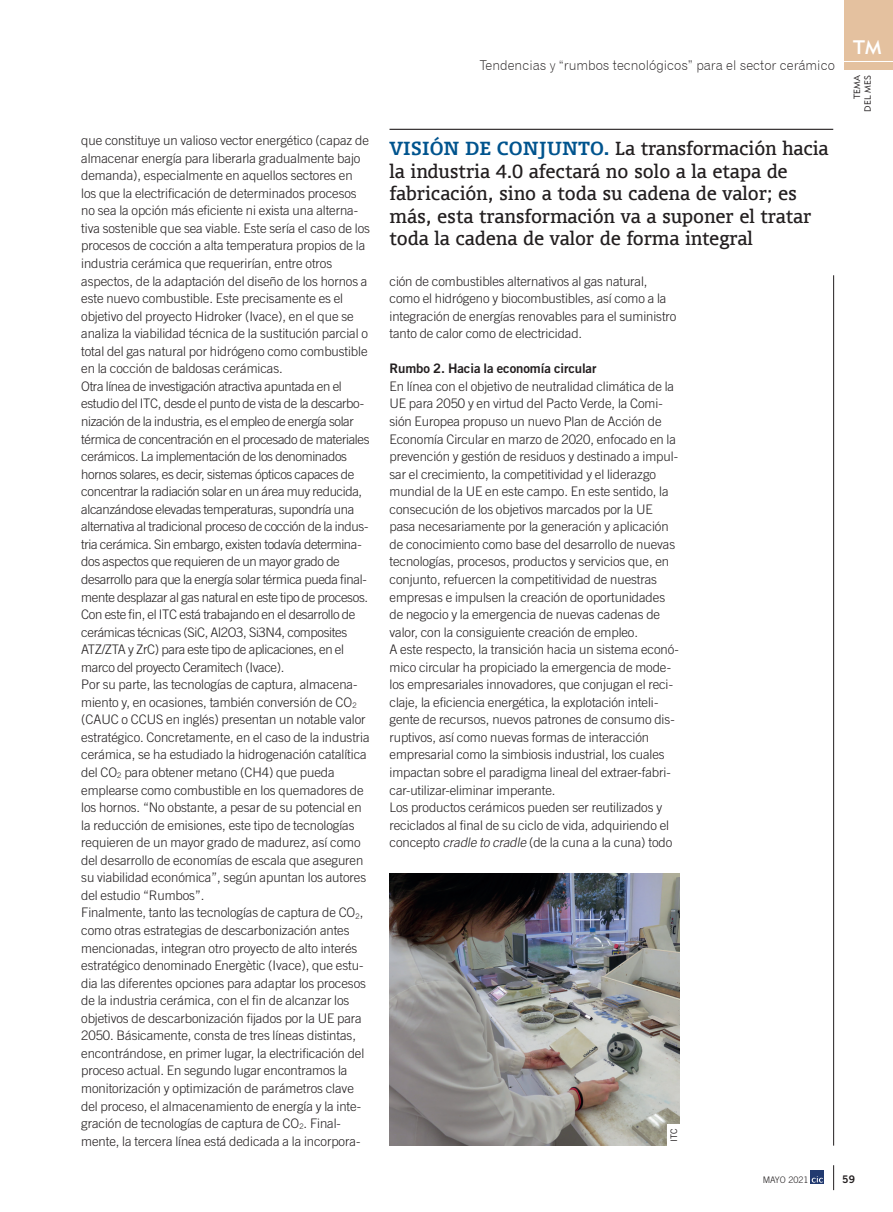
<style>
.page{position:relative;width:893px;height:1212px;background:#fff}
.page>*{position:absolute;margin:0;border:0;box-sizing:border-box;transform-origin:0 0}
.t1{font:19.5px "Geometric 415 BT Medium A";color:#fff}
.SUMARIO_TÍTULO{font:18px/22.5px "Union";color:#231f20}
.t2{font:13.5px "Gothic 720 BT Light B";color:#231f20}
.cuerpo_de_texto{font:300 13.2px/17.5px "Trade Gothic LT Std";letter-spacing:-.005em;color:#231f20}
.cuerpo_de_texto-2{font:300 13.2px/17.5px "Trade Gothic LT Std";letter-spacing:-.025em;color:#231f20}
.Ladillo{font:13.2px "Trade Gothic LT Std Bd 2";letter-spacing:-.005em;color:#231f20}
.t3{font:10.5px "Trade Gothic LT Std Bd 2";color:#231f20}
.t4{font:9px/10.5px "Geometric 415 BT Lite A";color:#231f20;text-align:right}
.t5{font:300 9px "Trade Gothic LT Std";color:#231f20}
.t6{font:9px "Trade Gothic";color:#231f20}
.s1{font-weight:700;color:#00548e}
.s2{font-style:italic}
</style>
<div class="page">
<div style="left:844px;top:0;width:49px;height:61px;background:#e4c19f"></div>
<div style="left:844px;top:63px;width:49px;height:7px;background:#e4c19f"></div>
<svg style="left:833px;top:1165px;width:1px;height:25px"></svg>
<div style="left:810px;top:1170px;width:14px;height:13px;background:#223a70"></div>
<svg style="left:812px;top:1176px;width:11px;height:6px"></svg>
<img style="left:389px;top:874px;width:290px;height:271px">
<hr style="left:833px;top:275px;width:1px;height:870px;background:#231f20">
<hr style="left:389px;top:129px;width:444px;height:1px;background:#231f20">
<div style="left:667px;top:1124px;width:14px;height:23px;background:#fff"></div>
<p class="cuerpo_de_texto" style="left:81px;top:131px;width:290px">que constituye un valioso vector energético (capaz de almacenar energía para liberarla gradualmente bajo demanda), especialmente en aquellos sectores en los que la electrificación de determinados procesos no sea la opción más eficiente ni exista una alterna&shy;tiva sostenible que sea viable. Este sería el caso de los procesos de cocción a alta temperatura propios de la industria cerámica que requerirían, entre otros aspectos, de la adaptación del diseño de los hornos a este nuevo combustible. Este precisamente es el objetivo del proyecto Hidroker (Ivace), en el que se analiza la viabilidad técnica de la sustitución parcial o total del gas natural por hidrógeno como combustible en la cocción de baldosas cerámicas.</p>
<p class="cuerpo_de_texto-2" style="left:81px;top:377px;width:290px">Otra línea de investigación atractiva apuntada en el estudio del ITC, desde el punto de vista de la descarbo&shy;nización de la industria, es el empleo de energía solar térmica de concentración en el procesado de materiales cerámicos. La implementación de los denominados hornos solares, es decir, sistemas ópticos capaces de concentrar la radiación solar en un área muy reducida, alcanzándose elevadas temperaturas, supondría una alternativa al tradicional proceso de cocción de la indus&shy;tria cerámica. Sin embargo, existen todavía determina&shy;dos aspectos que requieren de un mayor grado de desarrollo para que la energía solar térmica pueda final&shy;mente desplazar al gas natural en este tipo de procesos.<br>Con este fin, el ITC está trabajando en el desarrollo de cerámicas técnicas (SiC, Al2O3, Si3N4, composites ATZ/ZTA y ZrC) para este tipo de aplicaciones, en el marco del proyecto Ceramitech (Ivace).</p>
<p class="cuerpo_de_texto" style="left:81px;top:676px;width:290px">Por su parte, las tecnologías de captura, almacena&shy;miento y, en ocasiones, también conversión de CO<sub>2 </sub>(CAUC o CCUS en inglés) presentan un notable valor estratégico. Concretamente, en el caso de la industria cerámica, se ha estudiado la hidrogenación catalítica del CO<sub>2</sub> para obtener metano (CH4) que pueda emplearse como combustible en los quemadores de los hornos. “No obstante, a pesar de su potencial en la reducción de emisiones, este tipo de tecnologías requieren de un mayor grado de madurez, así como del desarrollo de economías de escala que aseguren su viabilidad económica”, según apuntan los autores del estudio “Rumbos”.</p>
<p class="cuerpo_de_texto" style="left:81px;top:904px;width:286px">Finalmente, tanto las tecnologías de captura de CO<sub>2</sub>, como otras estrategias de descarbonización antes mencionadas, integran otro proyecto de alto interés estratégico denominado Energètic (Ivace), que estu&shy;dia las diferentes opciones para adaptar los procesos de la industria cerámica, con el fin de alcanzar los objetivos de descarbonización fijados por la UE para 2050. Básicamente, consta de tres líneas distintas, encontrándose, en primer lugar, la electrificación del proceso actual. En segundo lugar encontramos la monitorización y optimización de parámetros clave del proceso, el almacenamiento de energía y la inte&shy;gración de tecnologías de captura de CO<sub>2</sub>. Final&shy;mente, la tercera línea está dedicada a la incorpora-</p>
<p class="t2" style="left:480px;top:57px;width:356px">Tendencias y “rumbos tecnológicos” para el sector cerámico</p>
<p class="SUMARIO_TÍTULO" style="left:389px;top:137px;width:441px"><span class="s1">VISIÓN DE CONJUNTO.</span> La transformación hacia la industria 4.0 afectará no solo a la etapa de fabricación, sino a toda su cadena de valor; es más, esta transformación va a suponer el tratar toda la cadena de valor de forma integral</p>
<p class="cuerpo_de_texto" style="left:389px;top:272px;width:288px">ción de combustibles alternativos al gas natural, como el hidrógeno y biocombustibles, así como a la integración de energías renovables para el suministro tanto de calor como de electricidad.</p>
<p class="Ladillo" style="left:389px;top:360px;width:208px">Rumbo 2. Hacia la economía circular</p>
<p class="cuerpo_de_texto" style="left:389px;top:377px;width:290px">En línea con el objetivo de neutralidad climática de la UE para 2050 y en virtud del Pacto Verde, la Comi&shy;sión Europea propuso un nuevo Plan de Acción de Economía Circular en marzo de 2020, enfocado en la prevención y gestión de residuos y destinado a impul&shy;sar el crecimiento, la competitividad y el liderazgo mundial de la UE en este campo. En este sentido, la consecución de los objetivos marcados por la UE pasa necesariamente por la generación y aplicación de conocimiento como base del desarrollo de nuevas tecnologías, procesos, productos y servicios que, en conjunto, refuercen la competitividad de nuestras empresas e impulsen la creación de oportunidades de negocio y la emergencia de nuevas cadenas de valor, con la consiguiente creación de empleo.</p>
<p class="cuerpo_de_texto" style="left:389px;top:640px;width:291px">A este respecto, la transición hacia un sistema econó&shy;mico circular ha propiciado la emergencia de mode&shy;los empresariales innovadores, que conjugan el reci&shy;claje, la eficiencia energética, la explotación inteli&shy;gente de recursos, nuevos patrones de consumo dis&shy;ruptivos, así como nuevas formas de interacción empresarial como la simbiosis industrial, los cuales impactan sobre el paradigma lineal del extraer-fabri&shy;car-utilizar-eliminar imperante.</p>
<p class="cuerpo_de_texto" style="left:389px;top:798px;width:284px">Los productos cerámicos pueden ser reutilizados y reciclados al final de su ciclo de vida, adquiriendo el concepto <span class="s2">cradle to cradle</span> (de la cuna a la cuna) todo</p>
<h1 class="t1" style="left:853px;top:35px;width:30px">TM</h1>
<p class="t4" style="left:852px;top:112px;width:38px;rotate:-90deg">TEMA<br>DEL MES</p>
<p class="t6" style="left:669px;top:1142px;width:15px;rotate:-90deg">ITC</p>
<p class="t5" style="left:763px;top:1174px;width:47px">MAYO 2021</p>
<p class="t3" style="left:842px;top:1172px;width:14px">59</p>
</div>
